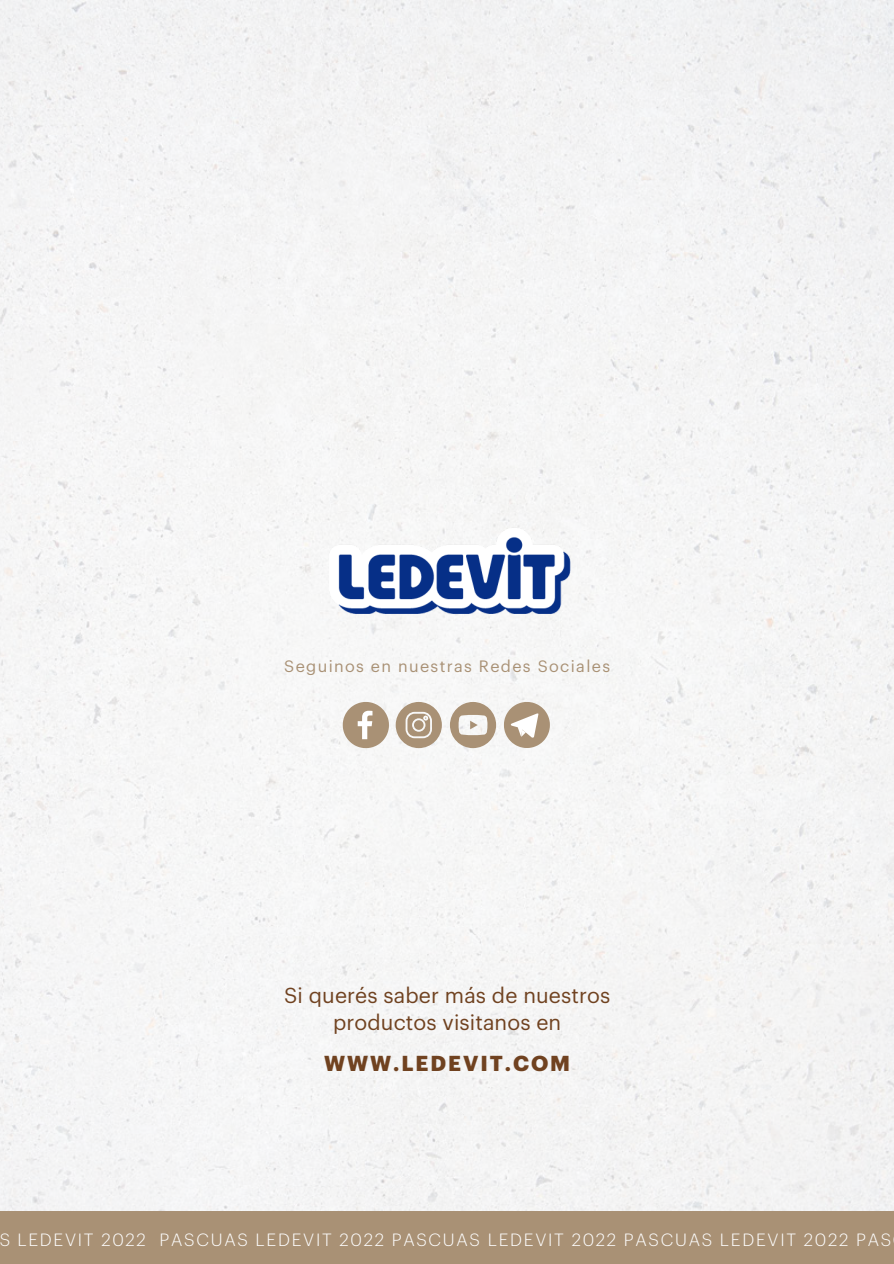
<style>
.page{position:relative;width:894px;height:1264px;background:#fff}
.page>*{position:absolute;margin:0;border:0;box-sizing:border-box;transform-origin:0 0}
.t1{font:21.15px/27px "Graphik";letter-spacing:.005em;color:#704220;text-align:center}
.t2{font:700 21.15px "Graphik";letter-spacing:.09em;color:#704220}
.t3{font:300 17.4px "Graphik";letter-spacing:.1em;color:#fff}
.t4{font:16.05px "Graphik";letter-spacing:.085em;color:#a99175}
</style>
<div class="page">
<div style="left:0;top:0;width:893px;height:1211px;background:#f5f5f5"></div>
<div style="left:0;top:1211px;width:893px;height:52px;background:#a99175"></div>
<img style="left:318px;top:516px;width:257px;height:108px">
<svg style="left:395px;top:702px;width:47px;height:46px"></svg>
<svg style="left:342px;top:702px;width:47px;height:46px"></svg>
<svg style="left:450px;top:702px;width:46px;height:46px"></svg>
<svg style="left:504px;top:702px;width:45px;height:46px"></svg>
<p class="t4" style="left:284px;top:659px;width:327px">Seguinos en nuestras Redes Sociales</p>
<p class="t1" style="left:284px;top:983px;width:327px">Si querés saber más de nuestros productos visitanos en</p>
<p class="t2" style="left:324px;top:1053px;width:248px">WWW.LEDEVIT.COM</p>
<p class="t3" style="left:-1px;top:1231px;width:893px">S LEDEVIT 2022 PASCUAS LEDEVIT 2022 PASCUAS LEDEVIT 2022 PASCUAS LEDEVIT 2022 PAS</p>
</div>
